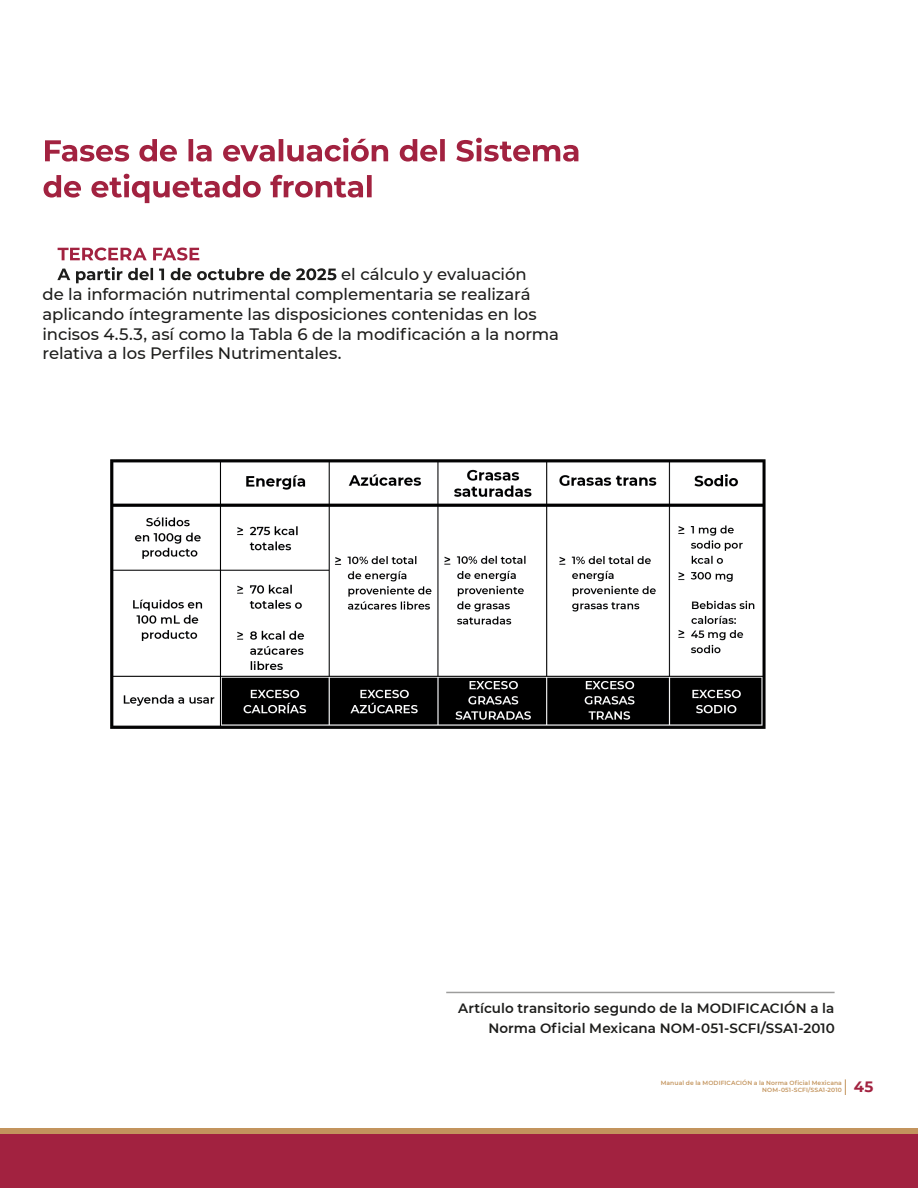
<style>
.page{position:relative;width:918px;height:1188px;background:#fff}
.page>*{position:absolute;margin:0;border:0;box-sizing:border-box;transform-origin:0 0}
.t1{font:500 16.5px/19.8px "Montserrat";letter-spacing:-.005em;color:#1d1d1b}
.t2{font:700 15px "Montserrat";color:#a22240}
.t3{font:600 13.5px/19.8px "Montserrat";letter-spacing:.005em;color:#1d1d1b;text-align:right}
.t4{font:600 6px/7.2px "Montserrat";letter-spacing:.02em;color:#c3945d;text-align:right}
</style>
<div class="page">
<div style="left:0;top:1128px;width:918px;height:60px;background:#a22240"></div>
<div style="left:0;top:1128px;width:918px;height:6px;background:#c3945d"></div>
<svg style="left:58px;top:248px;width:141px;height:13px"></svg>
<svg style="left:57px;top:267px;width:279px;height:16px"></svg>
<hr style="left:446px;top:992px;width:389px;height:1px;background:#9d9d9c">
<svg style="left:45px;top:138px;width:533px;height:24px"></svg>
<svg style="left:44px;top:174px;width:328px;height:29px"></svg>
<img style="left:110px;top:459px;width:655px;height:270px">
<svg style="left:845px;top:1079px;width:1px;height:16px"></svg>
<p class="t1" style="left:43px;top:264px;width:518px;text-indent:299px">el cálculo y evaluación<br>de la información nutrimental complementaria se realizará aplicando íntegramente las disposiciones contenidas en los incisos 4.5.3, así como la Tabla 6 de la modificación a la norma relativa a los Perfiles Nutrimentales.</p>
<p class="t3" style="left:458px;top:997px;width:378px">Artículo transitorio segundo de la MODIFICACIÓN a la<br>Norma Oficial Mexicana NOM-051-SCFI/SSA1-2010</p>
<p class="t4" style="left:661px;top:1079px;width:183px">Manual de la MODIFICACIÓN a la Norma Oficial Mexicana<br>NOM-051-SCFI/SSA1-2010</p>
<p class="t2" style="left:854px;top:1076px;width:21px">45</p>
</div>
